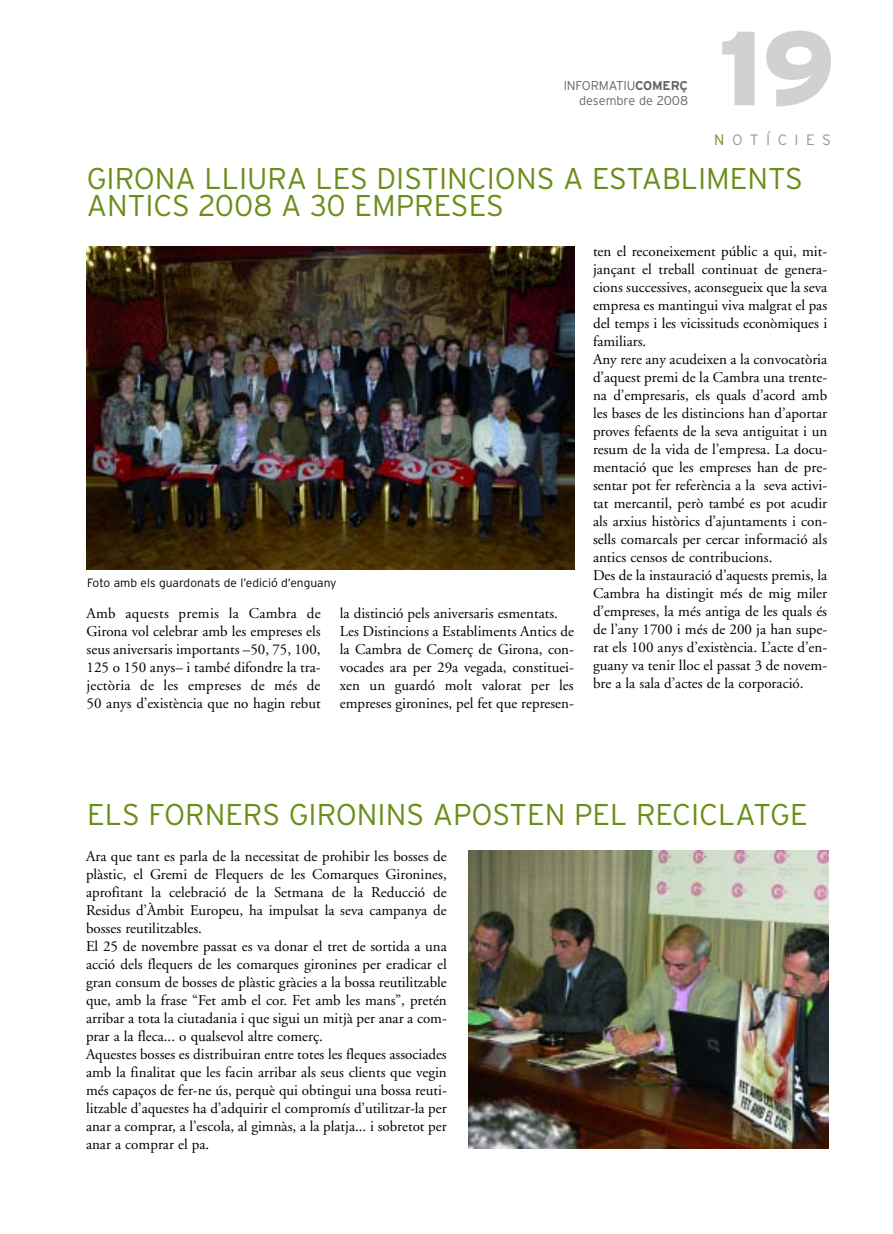
<style>
.page{position:relative;width:893px;height:1234px;background:#fff}
.page>*{position:absolute;margin:0;border:0;box-sizing:border-box;transform-origin:0 0}
.t1{font:900 105px "Interstate";color:#d1d1d1}
.t2{font:300 30px/27px "Interstate";color:#6a8e18}
.t3{font:15px/18px "Adobe Garamond";color:#000}
.t4{font:300 15px "Interstate";letter-spacing:.5em;color:#999}
.t5{font:300 12.75px/15.3px "Interstate";letter-spacing:-.015em;color:#666;text-align:right}
.t6{font:300 12px "Interstate";color:#000}
.s1{font-weight:700}
.s2{color:#6a8e18}
</style>
<div class="page">
<img style="left:87px;top:247px;width:487px;height:322px">
<img style="left:468px;top:850px;width:361px;height:298px">
<p class="t5" style="left:564px;top:78px;width:126px">INFORMATIU<span class="s1">COMERÇ </span>desembre de 2008</p>
<h1 class="t1" style="left:718px;top:8px;width:119px">19</h1>
<p class="t4" style="left:714px;top:131px;width:118px"><span class="s2">N</span>OTÍCIES</p>
<h2 class="t2" style="left:87px;top:165px;width:718px">GIRONA LLIURA LES DISTINCIONS A ESTABLIMENTS<br>ANTICS 2008 A 30 EMPRESES</h2>
<p class="t6" style="left:87px;top:575px;width:251px">Foto amb els guardonats de l’edició d’enguany</p>
<p class="t3" style="left:87px;top:605px;width:236px;text-align:justify">Amb aquests premis la Cambra de Girona vol celebrar amb les empreses els seus aniversaris importants –50, 75, 100, 125 o 150 anys– i també difondre la tra&shy;jectòria de les empreses de més de 50 anys d’existència que no hagin rebut</p>
<p class="t3" style="left:340px;top:605px;width:236px">la distinció pels aniversaris esmentats.<br>Les Distincions a Establiments Antics de la Cambra de Comerç de Girona, con&shy;vocades ara per 29a vegada, constituei&shy;xen un guardó molt valorat per les empreses gironines, pel fet que represen-</p>
<p class="t3" style="left:593px;top:244px;width:236px">ten el reconeixement públic a qui, mit&shy;jançant el treball continuat de genera&shy;cions successives, aconsegueix que la seva empresa es mantingui viva malgrat el pas del temps i les vicissituds econòmiques i familiars.<br>Any rere any acudeixen a la convocatòria d’aquest premi de la Cambra una trente&shy;na d’empresaris, els quals d’acord amb les bases de les distincions han d’aportar proves fefaents de la seva antiguitat i un resum de la vida de l’empresa. La docu&shy;mentació que les empreses han de pre&shy;sentar pot fer referència a la seva activi&shy;tat mercantil, però també es pot acudir als arxius històrics d’ajuntaments i con&shy;sells comarcals per cercar informació als antics censos de contribucions.<br>Des de la instauració d’aquests premis, la Cambra ha distingit més de mig miler d’empreses, la més antiga de les quals és de l’any 1700 i més de 200 ja han supe&shy;rat els 100 anys d’existència. L’acte d’en&shy;guany va tenir lloc el passat 3 de novem&shy;bre a la sala d’actes de la corporació.</p>
<h2 class="t2" style="left:87px;top:801px;width:722px">ELS FORNERS GIRONINS APOSTEN PEL RECICLATGE</h2>
<p class="t3" style="left:86px;top:847px;width:362px">Ara que tant es parla de la necessitat de prohibir les bosses de plàstic, el Gremi de Flequers de les Comarques Gironines, aprofitant la celebració de la Setmana de la Reducció de Residus d’Àmbit Europeu, ha impulsat la seva campanya de bosses reutilitzables.<br>El 25 de novembre passat es va donar el tret de sortida a una acció dels flequers de les comarques gironines per eradicar el gran consum de bosses de plàstic gràcies a la bossa reutilitzable que, amb la frase “Fet amb el cor. Fet amb les mans”, pretén arribar a tota la ciutadania i que sigui un mitjà per anar a com&shy;prar a la fleca... o qualsevol altre comerç.<br>Aquestes bosses es distribuiran entre totes les fleques associades amb la finalitat que les facin arribar als seus clients que vegin més capaços de fer-ne ús, perquè qui obtingui una bossa reuti&shy;litzable d’aquestes ha d’adquirir el compromís d’utilitzar-la per anar a comprar, a l’escola, al gimnàs, a la platja... i sobretot per anar a comprar el pa.</p>
</div>
